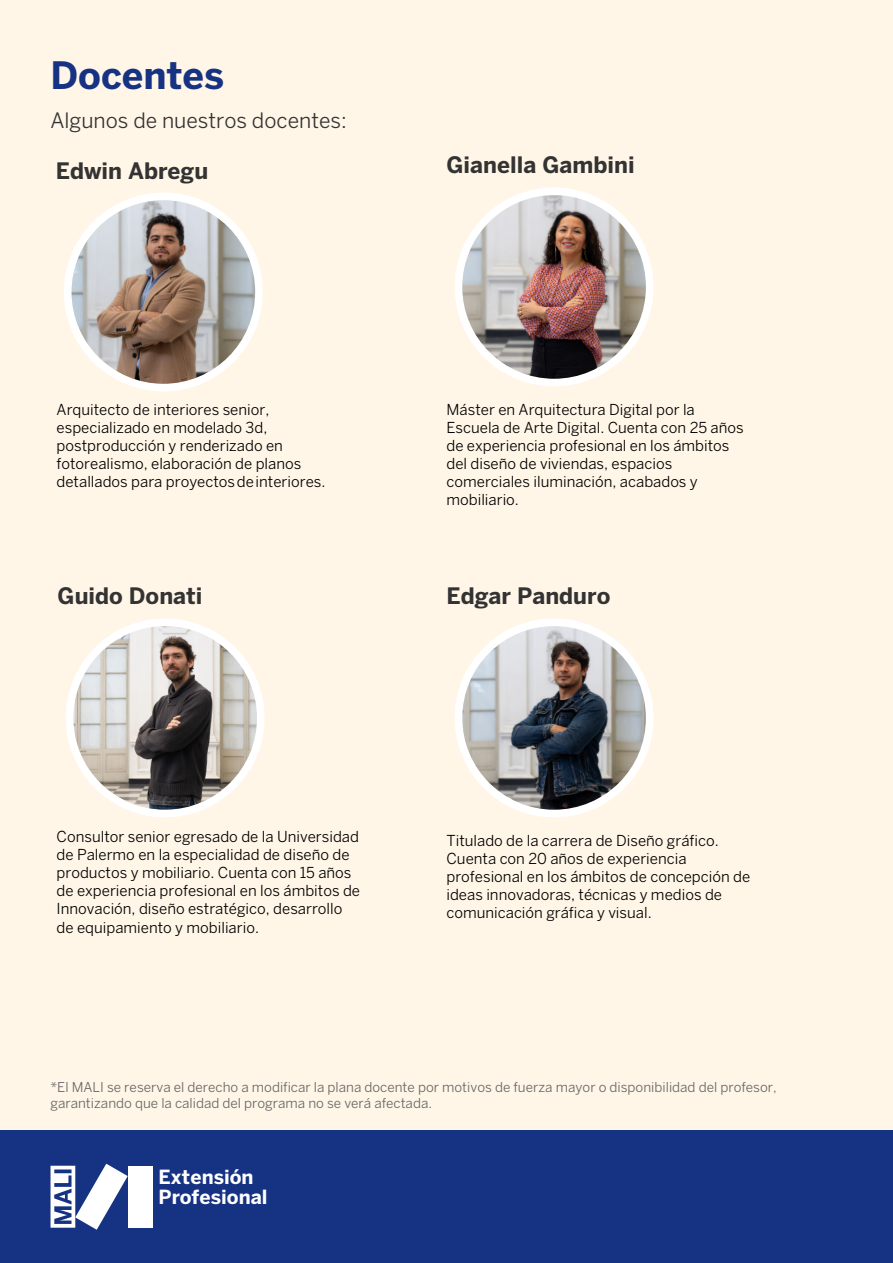
<style>
.page{position:relative;width:893px;height:1263px;background:#fff6e7}
.page>*{position:absolute;margin:0;border:0;box-sizing:border-box;transform-origin:0 0}
.t1{font:700 37.5px "Benton Sans FB";color:#163282}
.t2{font:700 22.5px "Benton Sans FB";color:#333}
.t3{font:21px "Benton Sans FB";color:#333}
.t4{font:700 19.35px/20.7px "Benton Sans FB";color:#fff}
.t5{font:15px/18px "Benton Sans FB";color:#000}
.t6{font:13.5px/16.2px "Benton Sans FB";color:#666}
</style>
<div class="page">
<div style="left:69px;top:622px;width:192px;height:191px;background:#fff;border-radius:50%"></div>
<div style="left:66px;top:618px;width:199px;height:199px;border:8px solid #fff;border-radius:50%"></div>
<img style="left:73px;top:626px;width:184px;height:184px;border-radius:92px">
<div style="left:458px;top:191px;width:192px;height:192px;background:#fff;border-radius:50%"></div>
<div style="left:455px;top:187px;width:198px;height:199px;border:8px solid #fff;border-radius:50%"></div>
<img style="left:462px;top:195px;width:184px;height:184px;border-radius:92px">
<div style="left:458px;top:622px;width:192px;height:191px;background:#fff;border-radius:50%"></div>
<div style="left:455px;top:618px;width:198px;height:199px;border:8px solid #fff;border-radius:50%"></div>
<img style="left:462px;top:626px;width:184px;height:184px;border-radius:92px">
<div style="left:0;top:1130px;width:893px;height:133px;background:#163282"></div>
<div style="left:128px;top:1166px;width:24px;height:62px;background:#fff"></div>
<svg style="left:51px;top:1164px;width:77px;height:66px"></svg>
<div style="left:68px;top:196px;width:191px;height:192px;background:#fff;border-radius:50%"></div>
<div style="left:64px;top:193px;width:199px;height:198px;border:8px solid #fff;border-radius:50%"></div>
<img style="left:72px;top:200px;width:183px;height:184px;border-radius:92px">
<h1 class="t1" style="left:50px;top:53px;width:175px">Docentes</h1>
<h3 class="t3" style="left:50px;top:108px;width:298px">Algunos de nuestros docentes:</h3>
<h2 class="t2" style="left:56px;top:157px;width:154px">Edwin Abregu</h2>
<p class="t5" style="left:57px;top:400px;width:270px">Arquitecto de interiores senior, especializado en modelado 3d, postproducción y renderizado en fotorealismo, elaboración de planos detallados para proyectos de interiores.</p>
<h2 class="t2" style="left:58px;top:583px;width:146px">Guido Donati</h2>
<h2 class="t2" style="left:446px;top:152px;width:190px">Gianella Gambini</h2>
<p class="t5" style="left:446px;top:400px;width:299px">Máster en Arquitectura Digital por la Escuela de Arte Digital. Cuenta con 25 años de experiencia profesional en los ámbitos del diseño de viviendas, espacios comerciales iluminación, acabados y mobiliario.</p>
<h2 class="t2" style="left:446px;top:583px;width:165px">Edgar Panduro</h2>
<p class="t5" style="left:57px;top:828px;width:305px">Consultor senior egresado de la Universidad de Palermo en la especialidad de diseño de productos y mobiliario. Cuenta con 15 años de experiencia profesional en los ámbitos de Innovación, diseño estratégico, desarrollo de equipamiento y mobiliario.</p>
<p class="t5" style="left:446px;top:831px;width:305px">Titulado de la carrera de Diseño gráfico.<br>Cuenta con 20 años de experiencia profesional en los ámbitos de concepción de ideas innovadoras, técnicas y medios de comunicación gráfica y visual.</p>
<p class="t6" style="left:50px;top:1079px;width:728px">*El MALI se reserva el derecho a modificar la plana docente por motivos de fuerza mayor o disponibilidad del profesor, garantizando que la calidad del programa no se verá afectada.</p>
<p class="t4" style="left:159px;top:1166px;width:111px">Extensión<br>Profesional</p>
</div>
